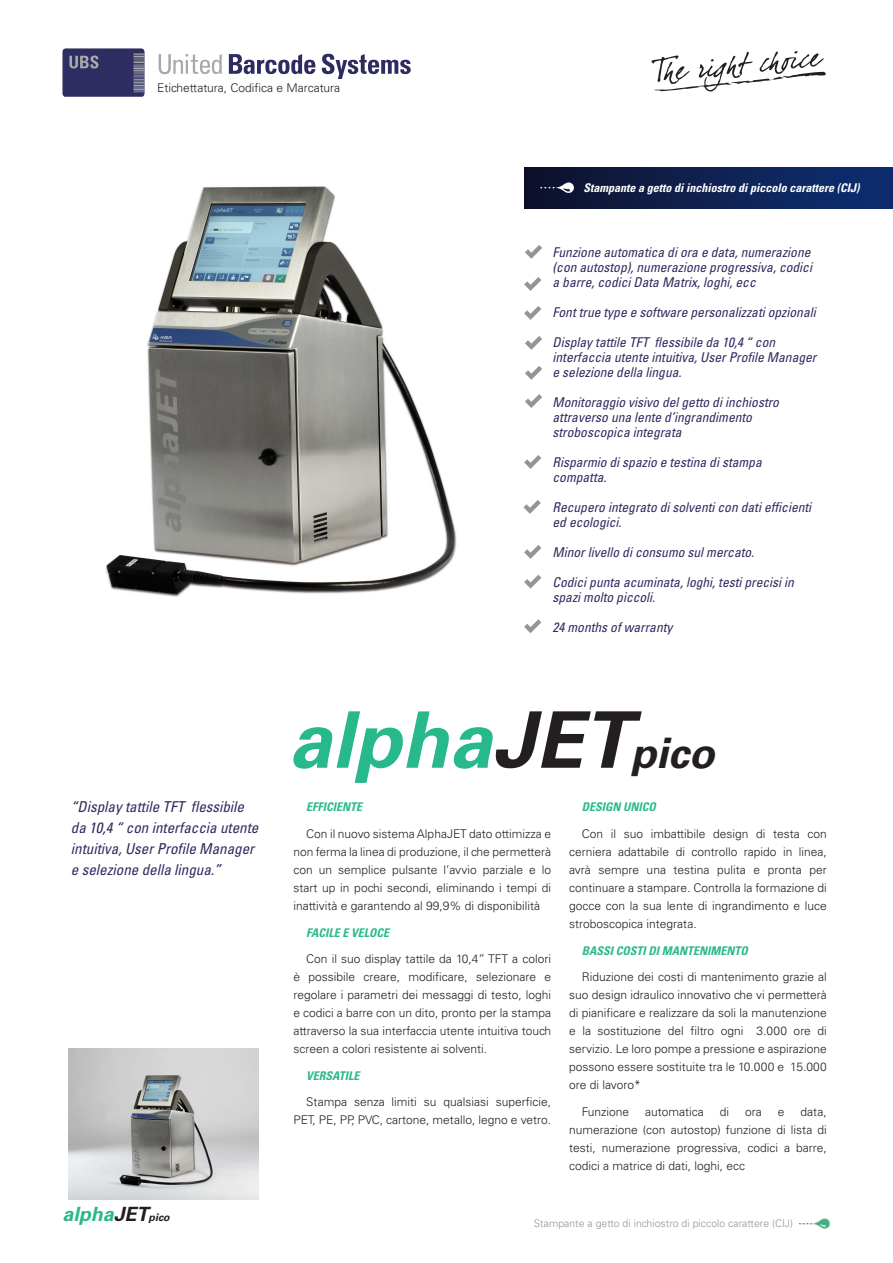
<style>
.page{position:relative;width:893px;height:1263px;background:#fff}
.page>*{position:absolute;margin:0;border:0;box-sizing:border-box;transform-origin:0 0}
.t1{font:italic 700 78px "Univers";color:#27b88b}
.t2{font:italic 700 19.65px "Univers";color:#27b88b}
.Quotes_Text{font:italic condensed 15px/21px "Univers";color:#2d2b60}
.t3{font:italic condensed 13.5px/15px "Univers";color:#2d2b60}
.text{font:300 12px/18px "Univers";color:#231f20;text-align:justify}
.text-2{font:italic 700 condensed 12px "Univers";color:#2cb98b}
.t4{font:italic 700 condensed 12px "Univers";color:#fff}
.t5{font:300 10.5px "Univers";color:#939598}
.s1{color:#231f20}
.s2{font-size:10.5px;color:#231f20}
.s3{font-size:42px;color:#231f20}
</style>
<div class="page">
<img style="left:798px;top:1218px;width:32px;height:11px">
<img style="left:69px;top:1048px;width:189px;height:151px">
<img style="left:105px;top:186px;width:352px;height:411px">
<svg style="left:525px;top:245px;width:17px;height:14px"></svg>
<svg style="left:524px;top:277px;width:17px;height:14px"></svg>
<svg style="left:524px;top:306px;width:17px;height:14px"></svg>
<svg style="left:525px;top:366px;width:17px;height:14px"></svg>
<svg style="left:524px;top:455px;width:17px;height:14px"></svg>
<svg style="left:525px;top:394px;width:17px;height:14px"></svg>
<svg style="left:523px;top:500px;width:18px;height:14px"></svg>
<svg style="left:525px;top:336px;width:17px;height:14px"></svg>
<div style="left:525px;top:168px;width:368px;height:40px;background:linear-gradient(to right,#0e112b,#0e2f74)"></div>
<svg style="left:524px;top:545px;width:17px;height:14px"></svg>
<img style="left:536px;top:176px;width:42px;height:23px">
<svg style="left:524px;top:575px;width:17px;height:14px"></svg>
<svg style="left:524px;top:619px;width:17px;height:14px"></svg>
<svg style="left:322px;top:54px;width:89px;height:25px"></svg>
<svg style="left:229px;top:54px;width:86px;height:21px"></svg>
<svg style="left:159px;top:54px;width:63px;height:21px"></svg>
<svg style="left:63px;top:49px;width:81px;height:48px;background:#3d3b6a"></svg>
<svg style="left:651px;top:51px;width:175px;height:41px"></svg>
<p class="text" style="left:157px;top:79px;width:185px">Etichettatura, Codifica e Marcatura</p>
<p class="t4" style="left:583px;top:181px;width:278px">Stampante a getto di inchiostro di piccolo carattere (CIJ)</p>
<p class="t3" style="left:553px;top:244px;width:261px;text-align:justify">Funzione automatica di ora e data, numerazione (con autostop), numerazione progressiva, codici a barre, codici Data Matrix, loghi, ecc</p>
<p class="t3" style="left:553px;top:304px;width:265px">Font true type e software personalizzati opzionali</p>
<p class="t3" style="left:553px;top:334px;width:265px">Display tattile TFT flessibile da 10,4 “ con interfaccia utente intuitiva, User Profile Manager e selezione della lingua.</p>
<p class="t3" style="left:553px;top:394px;width:228px">Monitoraggio visivo del getto di inchiostro attraverso una lente d’ingrandimento stroboscopica integrata</p>
<p class="t3" style="left:553px;top:454px;width:211px">Risparmio di spazio e testina di stampa compatta.</p>
<p class="t3" style="left:553px;top:499px;width:260px">Recupero integrato di solventi con dati efficienti ed ecologici.</p>
<p class="t3" style="left:553px;top:544px;width:203px">Minor livello di consumo sul mercato.</p>
<p class="t3" style="left:553px;top:574px;width:243px">Codici punta acuminata, loghi, testi precisi in spazi molto piccoli.</p>
<p class="t3" style="left:553px;top:619px;width:121px">24 months of warranty</p>
<p class="Quotes_Text" style="left:71px;top:796px;width:189px">“Display tattile TFT flessibile da 10,4 “ con interfaccia utente intuitiva, User Profile Manager e selezione della lingua.”</p>
<h2 class="t2" style="left:62px;top:1202px;width:109px">alpha<span class="s1">JET</span><span class="s2">pico</span></h2>
<h1 class="t1" style="left:288px;top:694px;width:428px">alpha<span class="s1">JET</span><span class="s3">pico</span></h1>
<p class="text-2" style="left:306px;top:800px;width:58px">EFFICIENTE</p>
<p class="text" style="left:293px;top:825px;width:259px;text-indent:13px">Con il nuovo sistema AlphaJET dato ottimizza e non ferma la linea di produzione, il che permetterà con un semplice pulsante l’avvio parziale e lo start up in pochi secondi, eliminando i tempi di inattività e garantendo al 99,9% di disponibilità</p>
<p class="text-2" style="left:306px;top:925px;width:85px">FACILE E VELOCE</p>
<p class="text" style="left:293px;top:950px;width:259px;text-indent:13px">Con il suo display tattile da 10,4” TFT a colori è possibile creare, modificare, selezionare e regolare i parametri dei messaggi di testo, loghi e codici a barre con un dito, pronto per la stampa attraverso la sua interfaccia utente intuitiva touch screen a colori resistente ai solventi.</p>
<p class="text-2" style="left:306px;top:1068px;width:55px">VERSATILE</p>
<p class="text" style="left:293px;top:1093px;width:259px;text-align:right">Stampa senza limiti su qualsiasi superficie,<br>PET, PE, PP, PVC, cartone, metallo, legno e vetro.</p>
<p class="text-2" style="left:582px;top:800px;width:76px">DESIGN UNICO</p>
<p class="text" style="left:569px;top:825px;width:259px;text-indent:13px">Con il suo imbattibile design di testa con cerniera adattabile di controllo rapido in linea, avrà sempre una testina pulita e pronta per continuare a stampare. Controlla la formazione di gocce con la sua lente di ingrandimento e luce stroboscopica integrata.</p>
<p class="text-2" style="left:582px;top:943px;width:168px">BASSI COSTI DI MANTENIMENTO</p>
<p class="text" style="left:569px;top:968px;width:259px;text-indent:13px">Riduzione dei costi di mantenimento grazie al suo design idraulico innovativo che vi permetterà di pianificare e realizzare da soli la manutenzione e la sostituzione del filtro ogni 3.000 ore di servizio. Le loro pompe a pressione e aspirazione possono essere sostituite tra le 10.000 e 15.000 ore di lavoro*</p>
<p class="text" style="left:582px;top:1102px;width:49px">Funzione</p>
<p class="text" style="left:645px;top:1102px;width:60px">automatica</p>
<p class="text" style="left:720px;top:1102px;width:11px">di</p>
<p class="text" style="left:745px;top:1102px;width:18px">ora</p>
<p class="text" style="left:778px;top:1102px;width:8px">e</p>
<p class="text" style="left:569px;top:1102px;width:259px;text-indent:231px">data, numerazione (con autostop) funzione di lista di testi, numerazione progressiva, codici a barre, codici a matrice di dati, loghi, ecc</p>
<p class="t5" style="left:534px;top:1217px;width:261px">Stampante a getto di inchiostro di piccolo carattere (CIJ)</p>
</div>
